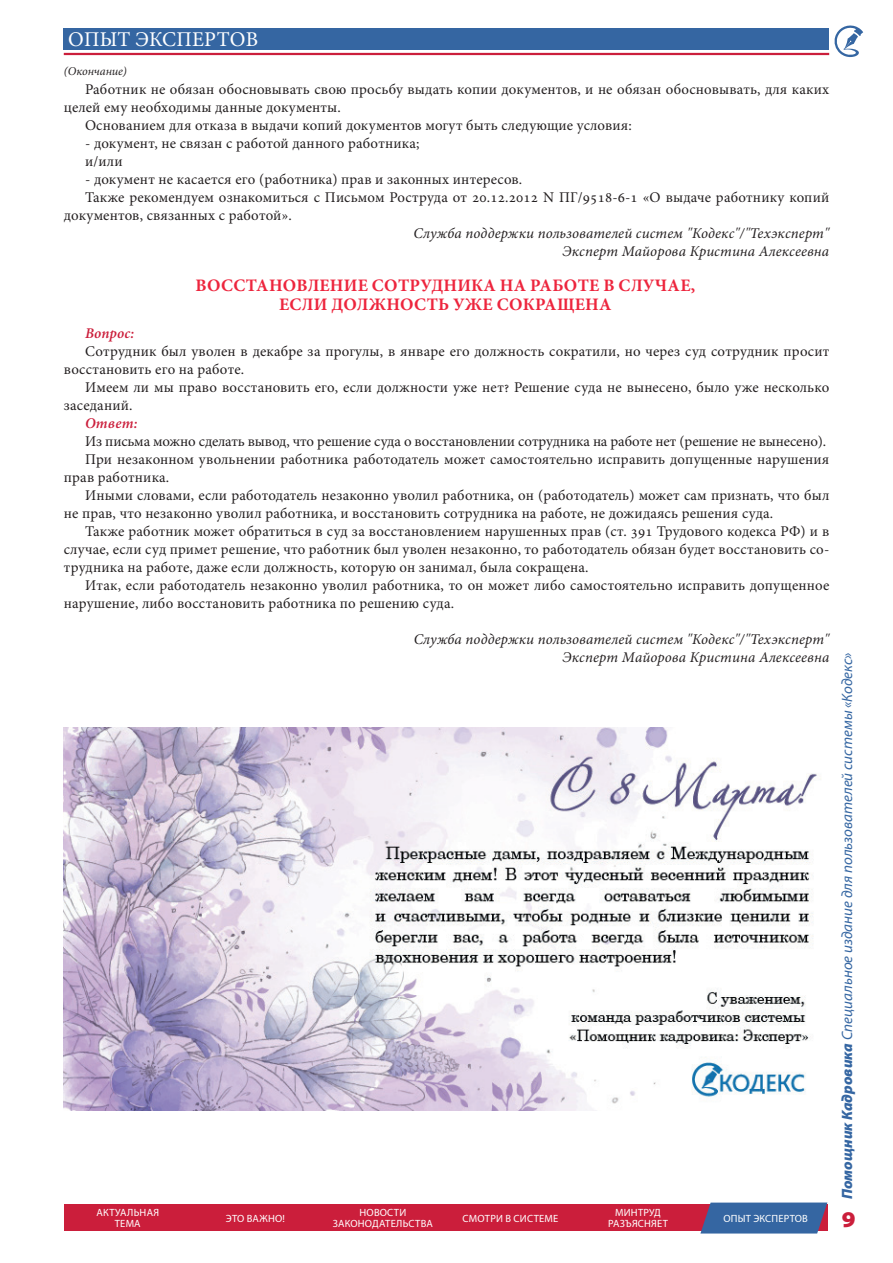
<style>
.page{position:relative;width:893px;height:1263px;background:#fff}
.page>*{position:absolute;margin:0;border:0;box-sizing:border-box;transform-origin:0 0}
.t1{font:900 semi-expanded 22.5px "Myriad Pro";color:#cb1e3b}
.t2{font:21px "Minion Pro";letter-spacing:.01em;color:#fff}
.t3{font:700 17.55px/18.6px "Minion Pro";letter-spacing:.01em;color:#ed253d;text-align:center}
.t4{font:italic 15px "Myriad Pro";color:#3566a2}
.t5{font:14.85px/18px "Minion Pro";letter-spacing:.01em;color:#231f20}
.t6{font:italic 14.85px/18px "Minion Pro";letter-spacing:.01em;color:#231f20;text-align:right}
.t7{font:14.85px "Minion Pro";letter-spacing:-.01em;color:#231f20}
.t8{font:italic 600 14.85px "Minion Pro";letter-spacing:.01em;color:#cb1e3b}
.t9{font:italic 12px "Minion Pro";letter-spacing:-.01em;color:#231f20}
.t10{font:10.5px/10.5px "Myriad Pro";letter-spacing:.02em;color:#fff;text-align:center}
.s1{font-weight:900}
</style>
<div class="page">
<div style="left:64px;top:1204px;width:763px;height:27px;background:#cb1e3b"></div>
<svg style="left:834px;top:25px;width:29px;height:32px"></svg>
<div style="left:64px;top:29px;width:765px;height:21px;background:#3566a2"></div>
<hr style="left:64px;top:53px;width:765px;height:2px;background:#cb1e3b">
<svg style="left:700px;top:1202px;width:127px;height:31px;background:#45659d"></svg>
<img style="left:64px;top:727px;width:757px;height:383px">
<h2 class="t2" style="left:68px;top:25px;width:192px">ОПЫТ ЭКСПЕРТОВ</h2>
<p class="t9" style="left:64px;top:63px;width:65px">(Окончание)</p>
<p class="t5" style="left:85px;top:80px;width:746px">Работник не обязан обосновывать свою просьбу выдать копии документов, и не обязан обосновывать, для каких</p>
<p class="t5" style="left:64px;top:98px;width:279px">целей ему необходимы данные документы.</p>
<p class="t5" style="left:85px;top:116px;width:548px">Основанием для отказа в выдачи копий документов могут быть следующие условия:</p>
<p class="t5" style="left:85px;top:134px;width:336px">- документ, не связан с работой данного работника; и/или</p>
<p class="t5" style="left:85px;top:170px;width:439px">- документ не касается его (работника) прав и законных интересов.</p>
<p class="t5" style="left:85px;top:188px;width:746px">Также рекомендуем ознакомиться с Письмом Роструда от 20.12.2012 N ПГ/9518-6-1 «О выдаче работнику копий</p>
<p class="t5" style="left:64px;top:206px;width:230px">документов, связанных с работой».</p>
<p class="t6" style="left:414px;top:224px;width:417px">Служба поддержки пользователей систем "Кодекс"/"Техэксперт"<br>Эксперт Майорова Кристина Алексеевна</p>
<p class="t3" style="left:195px;top:276px;width:501px">ВОССТАНОВЛЕНИЕ СОТРУДНИКА НА РАБОТЕ В СЛУЧАЕ,<br>ЕСЛИ ДОЛЖНОСТЬ УЖЕ СОКРАЩЕНА</p>
<p class="t8" style="left:85px;top:322px;width:51px">Вопрос:</p>
<p class="t5" style="left:64px;top:342px;width:767px;text-indent:21px">Сотрудник был уволен в декабре за прогулы, в январе его должность сократили, но через суд сотрудник просит восстановить его на работе.</p>
<p class="t5" style="left:64px;top:378px;width:767px;text-indent:21px">Имеем ли мы право восстановить его, если должности уже нет? Решение суда не вынесено, было уже несколько заседаний.</p>
<p class="t8" style="left:85px;top:412px;width:54px">Ответ:</p>
<p class="t7" style="left:85px;top:431px;width:743px">Из письма можно сделать вывод, что решение суда о восстановлении сотрудника на работе нет (решение не вынесено).</p>
<p class="t5" style="left:85px;top:450px;width:746px">При незаконном увольнении работника работодатель может самостоятельно исправить допущенные нарушения</p>
<p class="t5" style="left:64px;top:468px;width:107px">прав работника.</p>
<p class="t5" style="left:85px;top:486px;width:746px">Иными словами, если работодатель незаконно уволил работника, он (работодатель) может сам признать, что был</p>
<p class="t5" style="left:64px;top:504px;width:711px">не прав, что незаконно уволил работника, и восстановить сотрудника на работе, не дожидаясь решения суда.</p>
<p class="t5" style="left:85px;top:522px;width:746px">Также работник может обратиться в суд за восстановлением нарушенных прав (ст. 391 Трудового кодекса РФ) и в</p>
<p class="t5" style="left:64px;top:540px;width:767px">случае, если суд примет решение, что работник был уволен незаконно, то работодатель обязан будет восстановить со-</p>
<p class="t5" style="left:64px;top:558px;width:526px">трудника на работе, даже если должность, которую он занимал, была сокращена.</p>
<p class="t5" style="left:85px;top:576px;width:746px">Итак, если работодатель незаконно уволил работника, то он может либо самостоятельно исправить допущенное</p>
<p class="t5" style="left:64px;top:594px;width:392px">нарушение, либо восстановить работника по решению суда.</p>
<p class="t6" style="left:414px;top:630px;width:417px">Служба поддержки пользователей систем "Кодекс"/"Техэксперт"<br>Эксперт Майорова Кристина Алексеевна</p>
<p class="t10" style="left:97px;top:1207px;width:64px">АКТУАЛЬНАЯ<br>ТЕМА</p>
<p class="t10" style="left:226px;top:1213px;width:60px">ЭТО ВАЖНО!</p>
<p class="t10" style="left:333px;top:1207px;width:102px">НОВОСТИ<br>ЗАКОНОДАТЕЛЬСТВА</p>
<p class="t10" style="left:463px;top:1213px;width:97px">СМОТРИ В СИСТЕМЕ</p>
<p class="t10" style="left:608px;top:1207px;width:61px">МИНТРУД<br>РАЗЪЯСНЯЕТ</p>
<p class="t10" style="left:723px;top:1213px;width:86px">ОПЫТ ЭКСПЕРТОВ</p>
<p class="t4" style="left:838px;top:1199px;width:548px;rotate:-90deg"><span class="s1">Помощник Кадровика</span> Специальное издание для пользователей системы «Кодекс»</p>
<h1 class="t1" style="left:842px;top:1204px;width:15px">9</h1>
</div>
